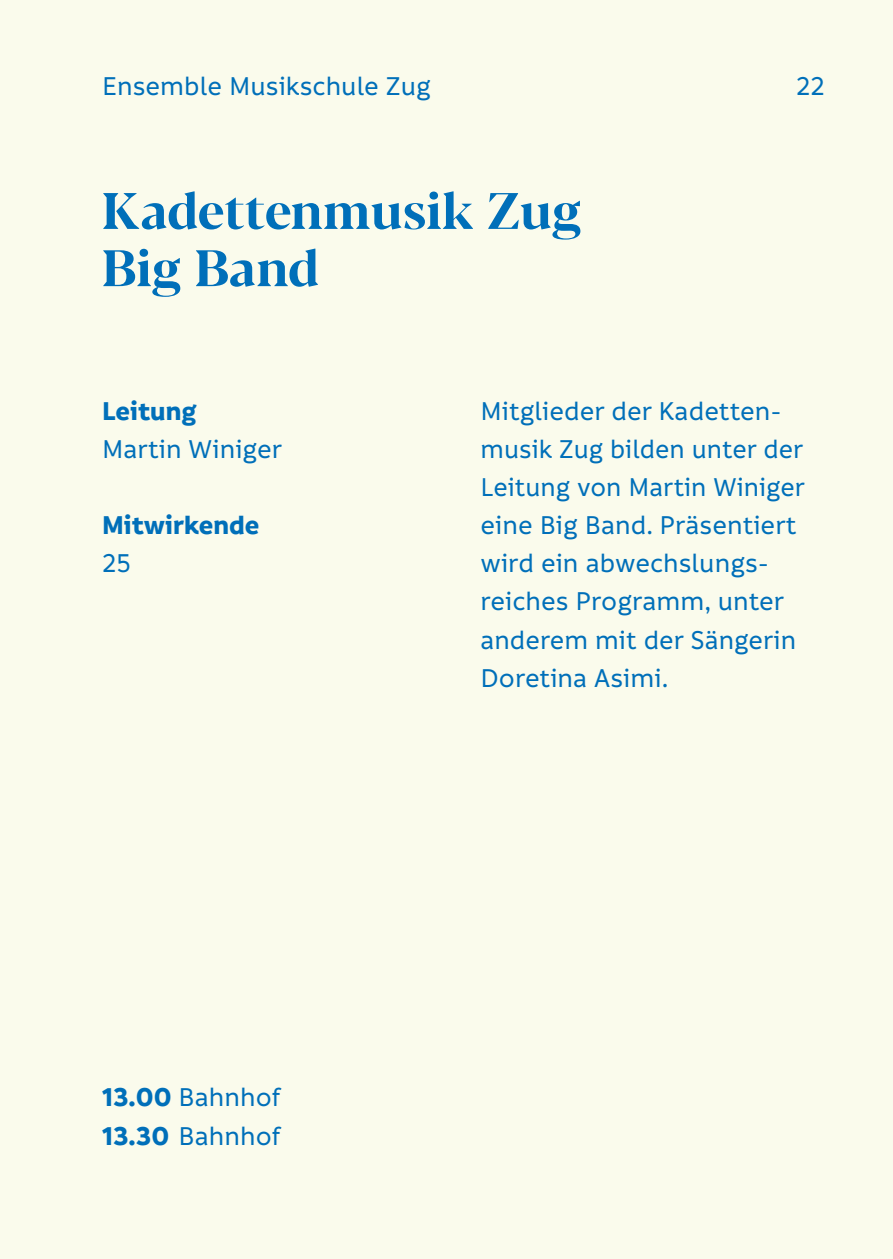
<style>
.page{position:relative;width:893px;height:1259px;background:#fafbec}
.page>*{position:absolute;margin:0;border:0;box-sizing:border-box;transform-origin:0 0}
.t1{font:700 51px/57.3px "Blacker Display";color:#006fb9}
.t2{font:500 27.6px/38.1px "Informative";color:#006fb9}
.t3{font:700 27.6px "Informative";color:#006fb9}
.s1{font-weight:700}
</style>
<div class="page">
<p class="t2" style="left:102px;top:68px;width:330px">Ensemble Musikschule Zug</p>
<h1 class="t1" style="left:102px;top:185px;width:481px">Kadettenmusik Zug<br>Big Band</h1>
<p class="t2" style="left:796px;top:68px;width:30px">22</p>
<p class="t3" style="left:102px;top:395px;width:96px">Leitung</p>
<p class="t2" style="left:102px;top:430px;width:182px">Martin Winiger</p>
<p class="t3" style="left:102px;top:509px;width:159px">Mitwirkende</p>
<p class="t2" style="left:102px;top:545px;width:30px">25</p>
<p class="t2" style="left:102px;top:1079px;width:180px"><span class="s1">13.00</span> Bahnhof<br><span class="s1">13.30</span> Bahnhof</p>
<p class="t2" style="left:480px;top:392px;width:326px">Mitglieder der Kadetten&shy;musik Zug bilden unter der<br>Leitung von Martin Winiger eine Big Band. Präsentiert wird ein abwechslungs&shy;reiches Programm, unter anderem mit der Sängerin<br>Doretina Asimi.</p>
</div>
